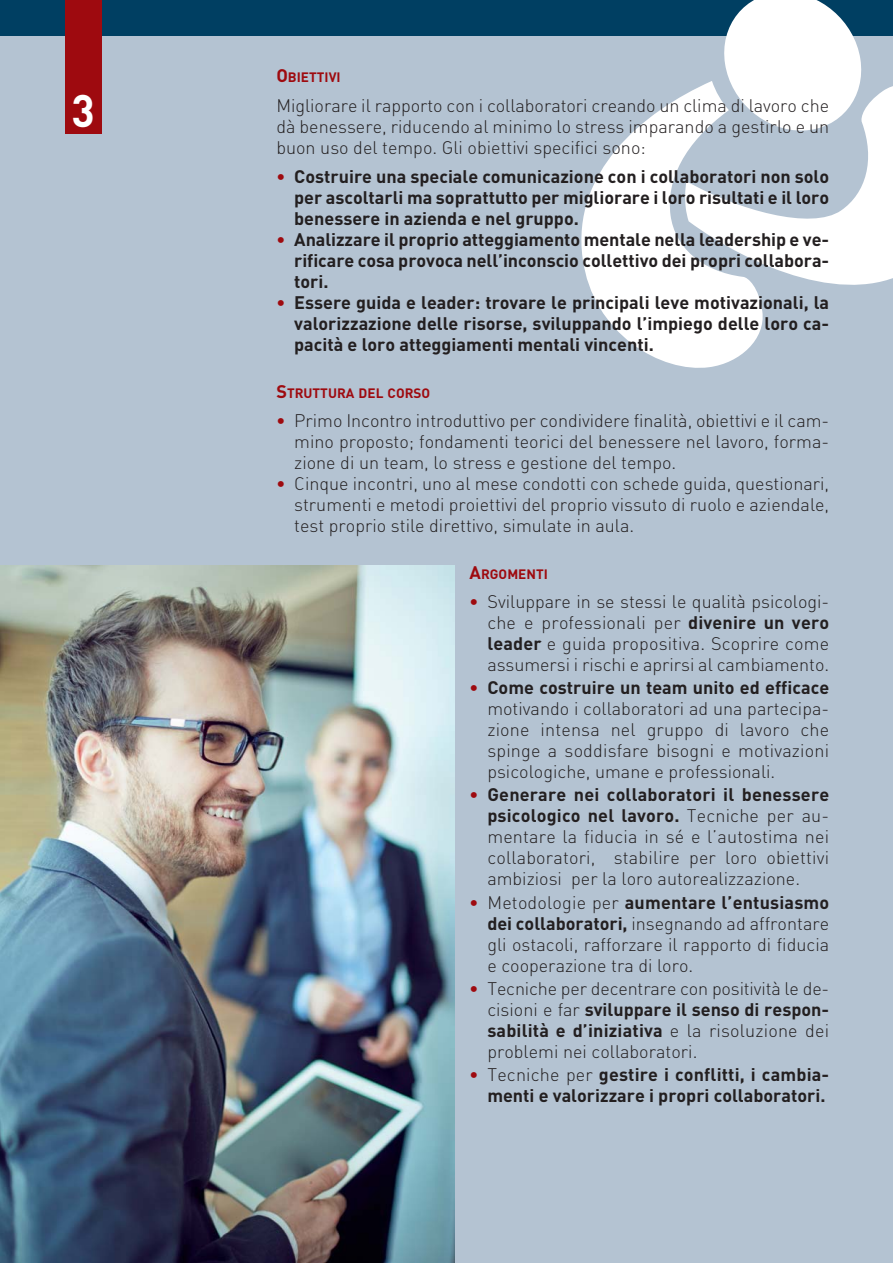
<style>
.page{position:relative;width:893px;height:1263px;background:#fff}
.page>*{position:absolute;margin:0;border:0;box-sizing:border-box;transform-origin:0 0}
.t1{font:45px "DIN Bold";color:#fff;scale:.95 1}
.t2{font:18px/21px "DIN Light Alternate";color:#231f20;text-align:justify}
.t3{font:18px/21px "DIN Bold";color:#231f20;text-align:justify}
.t4{font:13.5px "DIN Bold";color:#9e0a0f}
.s1{font-size:18px}
.s2{color:#9e0a0f}
.s3{font-family:"DIN Bold";color:#9e0a0f}
.s4{font-family:"DIN Bold"}
.s5{font-family:"DIN Light Alternate"}
</style>
<div class="page">
<div style="left:0;top:0;width:893px;height:36px;background:#003f62"></div>
<div style="left:0;top:36px;width:893px;height:1227px;background:#b4c3d2"></div>
<svg style="left:724px;top:0;width:138px;height:76px;background:#dee6ea"></svg>
<svg style="left:581px;top:94px;width:182px;height:274px;fill:#fff"></svg>
<svg style="left:685px;top:76px;width:208px;height:235px;fill:#fff"></svg>
<img style="left:0;top:565px;width:455px;height:698px">
<div style="left:65px;top:0;width:36px;height:134px;background:#9e0a0f"></div>
<p class="t1" style="left:71px;top:95px;width:26px">3</p>
<p class="t4" style="left:276px;top:72px;width:66px"><span class="s1">O</span>BIETTIVI</p>
<p class="t2" style="left:276px;top:97px;width:554px">Migliorare il rapporto con i collaboratori creando un clima di lavoro che dà benessere, riducendo al minimo lo stress imparando a gestirlo e un buon uso del tempo. Gli obiettivi specifici sono:</p>
<p class="t3" style="left:294px;top:168px;width:537px;text-indent:-18px"><span class="s2">•</span> Costruire una speciale comunicazione con i collaboratori non solo per ascoltarli ma soprattutto per migliorare i loro risultati e il loro benessere in azienda e nel gruppo.</p>
<p class="t3" style="left:294px;top:231px;width:536px;text-indent:-18px"><span class="s2">•</span> Analizzare il proprio atteggiamento mentale nella leadership e ve&shy;rificare cosa provoca nell’inconscio collettivo dei propri collabora&shy;tori.</p>
<p class="t3" style="left:294px;top:294px;width:536px;text-indent:-18px"><span class="s2">•</span> Essere guida e leader: trovare le principali leve motivazionali, la valorizzazione delle risorse, sviluppando l’impiego delle loro ca&shy;pacità e loro atteggiamenti mentali vincenti.</p>
<p class="t4" style="left:276px;top:388px;width:155px"><span class="s1">S</span>TRUTTURA DEL CORSO</p>
<p class="t2" style="left:294px;top:412px;width:536px;text-indent:-18px"><span class="s3">•</span> Primo Incontro introduttivo per condividere finalità, obiettivi e il cam&shy;mino proposto; fondamenti teorici del benessere nel lavoro, forma&shy;zione di un team, lo stress e gestione del tempo.</p>
<p class="t2" style="left:294px;top:475px;width:537px;text-indent:-18px"><span class="s3">•</span> Cinque incontri, uno al mese condotti con schede guida, questionari, strumenti e metodi proiettivi del proprio vissuto di ruolo e aziendale, test proprio stile direttivo, simulate in aula.</p>
<p class="t4" style="left:470px;top:569px;width:80px"><span class="s1">A</span>RGOMENTI</p>
<p class="t2" style="left:487px;top:593px;width:343px;text-indent:-18px"><span class="s3">•</span> Sviluppare in se stessi le qualità psicologi&shy;che e professionali per <span class="s4">divenire un vero leader</span> e guida propositiva. Scoprire come assumersi i rischi e aprirsi al cambiamento.</p>
<p class="t2" style="left:487px;top:679px;width:343px;text-indent:-18px"><span class="s3">•</span> <span class="s4">Come costruire un team unito ed efficace </span>motivando i collaboratori ad una partecipa&shy;zione intensa nel gruppo di lavoro che spinge a soddisfare bisogni e motivazioni psicologiche, umane e professionali.</p>
<p class="t2" style="left:487px;top:787px;width:343px;text-indent:-18px"><span class="s3">•</span> <span class="s4">Generare nei collaboratori il benessere psicologico nel lavoro.</span> Tecniche per au&shy;mentare la fiducia in sé e l’autostima nei collaboratori, stabilire per loro obiettivi ambiziosi per la loro autorealizzazione.</p>
<p class="t2" style="left:487px;top:894px;width:343px;text-indent:-18px"><span class="s3">•</span> Metodologie per <span class="s4">aumentare l’entusiasmo dei collaboratori,</span> insegnando ad affrontare gli ostacoli, rafforzare il rapporto di fiducia e cooperazione tra di loro.</p>
<p class="t2" style="left:487px;top:980px;width:343px;text-indent:-18px"><span class="s3">•</span> Tecniche per decentrare con positività le de&shy;cisioni e far <span class="s4">sviluppare il senso di respon&shy;sabilità e d’iniziativa</span> e la risoluzione dei problemi nei collaboratori.</p>
<p class="t3" style="left:470px;top:1066px;width:361px;text-align:right"><span class="s2">•</span> <span class="s5">Tecniche per</span> gestire i conflitti, i cambia&shy;menti e valorizzare i propri collaboratori.</p>
</div>
